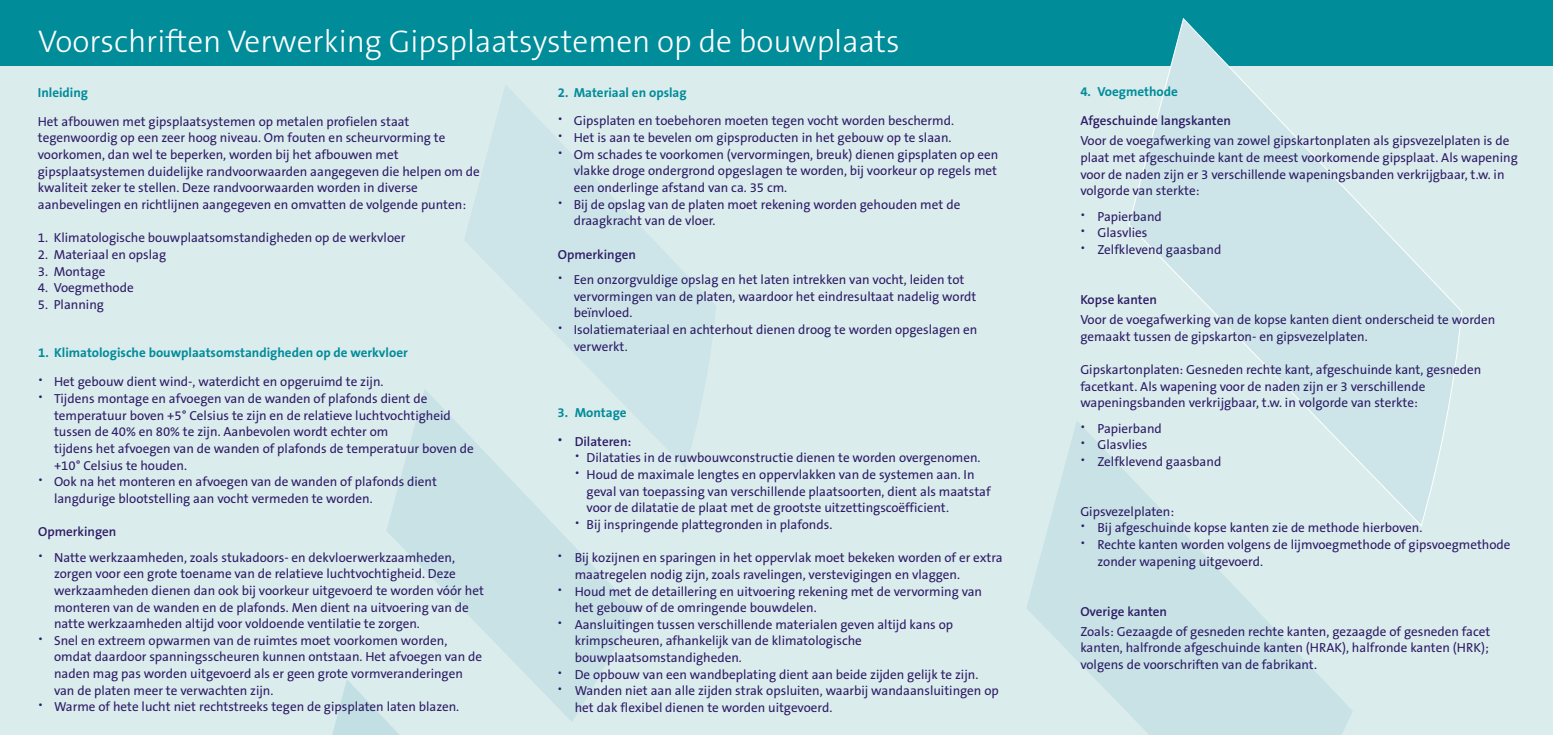
<style>
.page{position:relative;width:1553px;height:735px;background:#fff}
.page>*{position:absolute;margin:0;border:0;box-sizing:border-box;transform-origin:0 0}
.t1{font:300 31.5px "The Sans B3";color:#fff}
.t2{font:13.12px/16.6px "The Sans B5 Plain";color:#2d1c66}
.t3{font:700 13.12px "The Sans B7";color:#008c99}
.t4{font:600 13.12px "The Sans B6";color:#2d1c66}
.s1{font-size:21px}
</style>
<div class="page">
<div style="left:0;top:62px;width:1553px;height:672px;background:#dbeced"></div>
<div style="left:0;top:0;width:1553px;height:66px;background:#008c99"></div>
<svg style="left:464px;top:85px;width:252px;height:383px;fill:#cde5e8"></svg>
<svg style="left:386px;top:388px;width:248px;height:333px"></svg>
<svg style="left:332px;top:679px;width:160px;height:55px"></svg>
<svg style="left:1128px;top:17px;width:334px;height:509px"></svg>
<svg style="left:1027px;top:420px;width:326px;height:314px"></svg>
<h1 class="t1" style="left:38px;top:25px;width:863px">Voorschriften Verwerking Gipsplaatsystemen op de bouwplaats</h1>
<p class="t3" style="left:38px;top:85px;width:52px">Inleiding</p>
<p class="t2" style="left:38px;top:113px;width:444px">Het afbouwen met gipsplaatsystemen op metalen profielen staat tegenwoordig op een zeer hoog niveau. Om fouten en scheurvorming te voorkomen, dan wel te beperken, worden bij het afbouwen met gipsplaatsystemen duidelijke randvoorwaarden aangegeven die helpen om de kwaliteit zeker te stellen. Deze randvoorwaarden worden in diverse aanbevelingen en richtlijnen aangegeven en omvatten de volgende punten:</p>
<p class="t2" style="left:38px;top:230px;width:369px">1. Klimatologische bouwplaatsomstandigheden op de werkvloer</p>
<p class="t2" style="left:38px;top:246px;width:130px">2. Materiaal en opslag</p>
<p class="t2" style="left:38px;top:263px;width:69px">3. Montage</p>
<p class="t2" style="left:38px;top:280px;width:97px">4. Voegmethode</p>
<p class="t2" style="left:38px;top:296px;width:68px">5. Planning</p>
<p class="t3" style="left:38px;top:346px;width:371px">1. Klimatologische bouwplaatsomstandigheden op de werkvloer</p>
<p class="t2" style="left:38px;top:374px;width:347px"><span class="s1">·</span> Het gebouw dient wind-, waterdicht en opgeruimd te zijn.</p>
<p class="t2" style="left:38px;top:390px;width:391px"><span class="s1">·</span> Tijdens montage en afvoegen van de wanden of plafonds dient de</p>
<p class="t2" style="left:54px;top:407px;width:398px">temperatuur boven +5° Celsius te zijn en de relatieve luchtvochtigheid</p>
<p class="t2" style="left:54px;top:424px;width:336px">tussen de 40% en 80% te zijn. Aanbevolen wordt echter om</p>
<p class="t2" style="left:54px;top:440px;width:421px">tijdens het afvoegen van de wanden of plafonds de temperatuur boven de</p>
<p class="t2" style="left:54px;top:457px;width:135px">+10° Celsius te houden.</p>
<p class="t2" style="left:38px;top:473px;width:400px"><span class="s1">·</span> Ook na het monteren en afvoegen van de wanden of plafonds dient</p>
<p class="t2" style="left:54px;top:490px;width:320px">langdurige blootstelling aan vocht vermeden te worden.</p>
<p class="t4" style="left:38px;top:524px;width:80px">Opmerkingen</p>
<p class="t2" style="left:38px;top:549px;width:418px"><span class="s1">·</span> Natte werkzaamheden, zoals stukadoors- en dekvloerwerkzaamheden,</p>
<p class="t2" style="left:54px;top:565px;width:403px">zorgen voor een grote toename van de relatieve luchtvochtigheid. Deze</p>
<p class="t2" style="left:54px;top:582px;width:431px">werkzaamheden dienen dan ook bij voorkeur uitgevoerd te worden vóór het</p>
<p class="t2" style="left:54px;top:599px;width:416px">monteren van de wanden en de plafonds. Men dient na uitvoering van de</p>
<p class="t2" style="left:54px;top:615px;width:367px">natte werkzaamheden altijd voor voldoende ventilatie te zorgen.</p>
<p class="t2" style="left:38px;top:632px;width:411px"><span class="s1">·</span> Snel en extreem opwarmen van de ruimtes moet voorkomen worden,</p>
<p class="t2" style="left:54px;top:648px;width:429px">omdat daardoor spanningsscheuren kunnen ontstaan. Het afvoegen van de</p>
<p class="t2" style="left:54px;top:665px;width:410px">naden mag pas worden uitgevoerd als er geen grote vormveranderingen</p>
<p class="t2" style="left:54px;top:682px;width:221px">van de platen meer te verwachten zijn.</p>
<p class="t2" style="left:38px;top:698px;width:423px"><span class="s1">·</span> Warme of hete lucht niet rechtstreeks tegen de gipsplaten laten blazen.</p>
<p class="t3" style="left:558px;top:85px;width:130px">2. Materiaal en opslag</p>
<p class="t2" style="left:558px;top:113px;width:398px"><span class="s1">·</span> Gipsplaten en toebehoren moeten tegen vocht worden beschermd.</p>
<p class="t2" style="left:558px;top:130px;width:395px"><span class="s1">·</span> Het is aan te bevelen om gipsproducten in het gebouw op te slaan.</p>
<p class="t2" style="left:558px;top:146px;width:442px"><span class="s1">·</span> Om schades te voorkomen (vervormingen, breuk) dienen gipsplaten op een</p>
<p class="t2" style="left:574px;top:163px;width:425px">vlakke droge ondergrond opgeslagen te worden, bij voorkeur op regels met</p>
<p class="t2" style="left:574px;top:180px;width:215px">een onderlinge afstand van ca. 35 cm.</p>
<p class="t2" style="left:558px;top:196px;width:404px"><span class="s1">·</span> Bij de opslag van de platen moet rekening worden gehouden met de</p>
<p class="t2" style="left:574px;top:213px;width:143px">draagkracht van de vloer.</p>
<p class="t4" style="left:558px;top:247px;width:80px">Opmerkingen</p>
<p class="t2" style="left:558px;top:271px;width:408px"><span class="s1">·</span> Een onzorgvuldige opslag en het laten intrekken van vocht, leiden tot</p>
<p class="t2" style="left:574px;top:288px;width:404px">vervormingen van de platen, waardoor het eindresultaat nadelig wordt</p>
<p class="t2" style="left:574px;top:305px;width:60px">beïnvloed.</p>
<p class="t2" style="left:558px;top:321px;width:421px"><span class="s1">·</span> Isolatiemateriaal en achterhout dienen droog te worden opgeslagen en</p>
<p class="t2" style="left:574px;top:338px;width:55px">verwerkt.</p>
<p class="t3" style="left:557px;top:405px;width:70px">3. Montage</p>
<p class="t4" style="left:557px;top:434px;width:75px"><span class="s1">·</span> Dilateren:</p>
<p class="t2" style="left:575px;top:450px;width:407px"><span class="s1">·</span> Dilataties in de ruwbouwconstructie dienen te worden overgenomen.</p>
<p class="t2" style="left:575px;top:466px;width:401px"><span class="s1">·</span> Houd de maximale lengtes en oppervlakken van de systemen aan. In</p>
<p class="t2" style="left:587px;top:483px;width:405px">geval van toepassing van verschillende plaatsoorten, dient als maatstaf</p>
<p class="t2" style="left:587px;top:499px;width:364px">voor de dilatatie de plaat met de grootste uitzettingscoëfficient.</p>
<p class="t2" style="left:575px;top:516px;width:259px"><span class="s1">·</span> Bij inspringende plattegronden in plafonds.</p>
<p class="t2" style="left:557px;top:549px;width:447px"><span class="s1">·</span> Bij kozijnen en sparingen in het oppervlak moet bekeken worden of er extra</p>
<p class="t2" style="left:575px;top:566px;width:387px">maatregelen nodig zijn, zoals ravelingen, verstevigingen en vlaggen.</p>
<p class="t2" style="left:557px;top:583px;width:426px"><span class="s1">·</span> Houd met de detaillering en uitvoering rekening met de vervorming van</p>
<p class="t2" style="left:575px;top:599px;width:244px">het gebouw of de omringende bouwdelen.</p>
<p class="t2" style="left:557px;top:616px;width:397px"><span class="s1">·</span> Aansluitingen tussen verschillende materialen geven altijd kans op</p>
<p class="t2" style="left:575px;top:632px;width:289px">krimpscheuren, afhankelijk van de klimatologische</p>
<p class="t2" style="left:575px;top:649px;width:169px">bouwplaatsomstandigheden.</p>
<p class="t2" style="left:557px;top:666px;width:422px"><span class="s1">·</span> De opbouw van een wandbeplating dient aan beide zijden gelijk te zijn.</p>
<p class="t2" style="left:557px;top:682px;width:443px"><span class="s1">·</span> Wanden niet aan alle zijden strak opsluiten, waarbij wandaansluitingen op</p>
<p class="t2" style="left:575px;top:699px;width:259px">het dak flexibel dienen te worden uitgevoerd.</p>
<p class="t3" style="left:1080px;top:85px;width:99px">4. Voegmethode</p>
<p class="t4" style="left:1080px;top:114px;width:152px">Afgeschuinde langskanten</p>
<p class="t2" style="left:1080px;top:133px;width:439px">Voor de voegafwerking van zowel gipskartonplaten als gipsvezelplaten is de plaat met afgeschuinde kant de meest voorkomende gipsplaat. Als wapening voor de naden zijn er 3 verschillende wapeningsbanden verkrijgbaar, t.w. in volgorde van sterkte:</p>
<p class="t2" style="left:1080px;top:208px;width:142px"><span class="s1">·</span> Papierband<br><span class="s1">·</span> Glasvlies<br><span class="s1">·</span> Zelfklevend gaasband</p>
<p class="t4" style="left:1080px;top:292px;width:78px">Kopse kanten</p>
<p class="t2" style="left:1080px;top:311px;width:416px">Voor de voegafwerking van de kopse kanten dient onderscheid te worden gemaakt tussen de gipskarton- en gipsvezelplaten.</p>
<p class="t2" style="left:1080px;top:361px;width:402px">Gipskartonplaten: Gesneden rechte kant, afgeschuinde kant, gesneden facetkant. Als wapening voor de naden zijn er 3 verschillende wapeningsbanden verkrijgbaar, t.w. in volgorde van sterkte:</p>
<p class="t2" style="left:1080px;top:420px;width:142px"><span class="s1">·</span> Papierband<br><span class="s1">·</span> Glasvlies<br><span class="s1">·</span> Zelfklevend gaasband</p>
<p class="t2" style="left:1080px;top:503px;width:95px">Gipsvezelplaten:</p>
<p class="t2" style="left:1080px;top:520px;width:344px"><span class="s1">·</span> Bij afgeschuinde kopse kanten zie de methode hierboven.</p>
<p class="t2" style="left:1080px;top:536px;width:432px"><span class="s1">·</span> Rechte kanten worden volgens de lijmvoegmethode of gipsvoegmethode</p>
<p class="t2" style="left:1097px;top:553px;width:167px">zonder wapening uitgevoerd.</p>
<p class="t4" style="left:1080px;top:604px;width:88px">Overige kanten</p>
<p class="t2" style="left:1080px;top:623px;width:411px;text-align:justify">Zoals: Gezaagde of gesneden rechte kanten, gezaagde of gesneden facet kanten, halfronde afgeschuinde kanten (HRAK), halfronde kanten (HRK); volgens de voorschriften van de fabrikant.</p>
</div>
